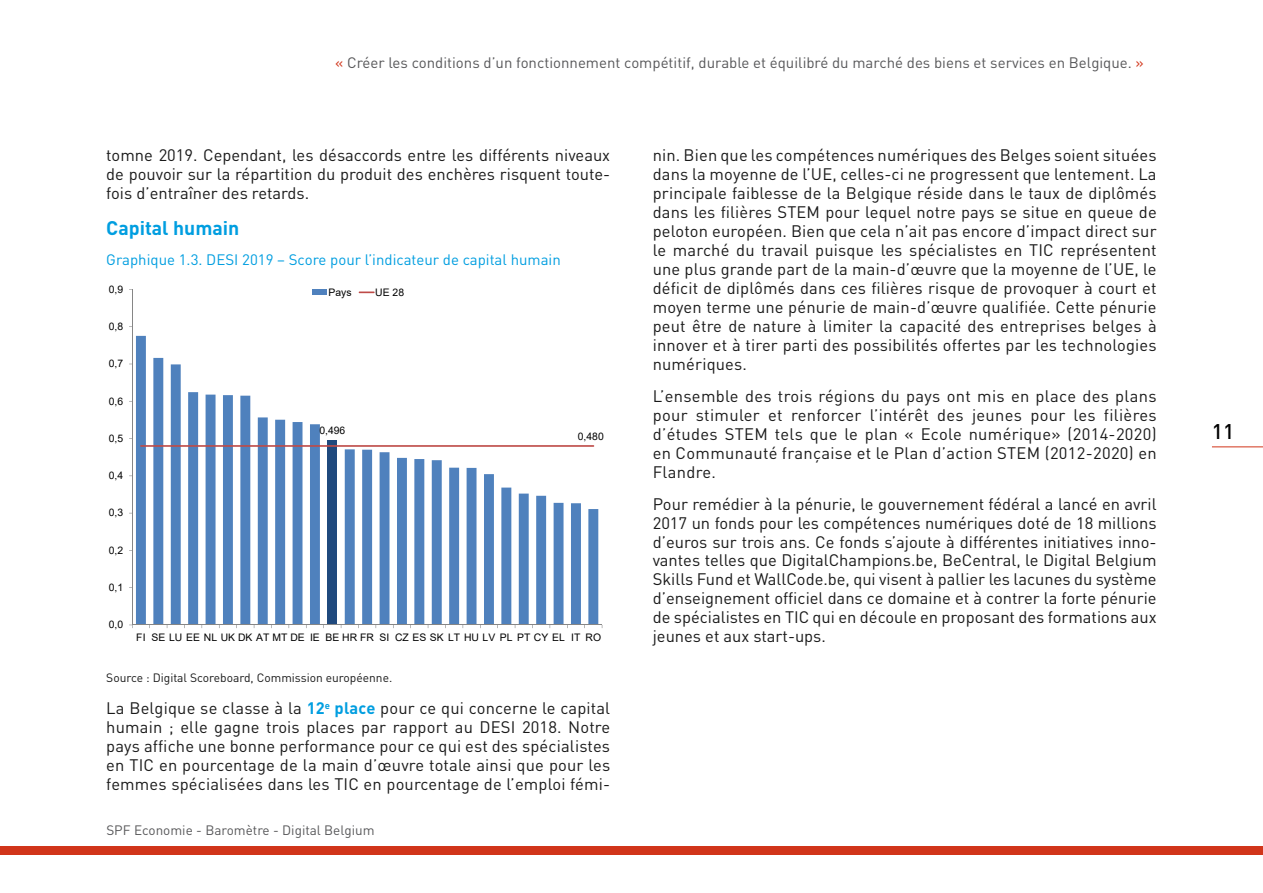
<style>
.page{position:relative;width:1263px;height:893px;background:#fff}
.page>*{position:absolute;margin:0;border:0;box-sizing:border-box;transform-origin:0 0}
.t1{font:500 21px "DIN Pro";color:#000}
.t2{font:700 19.5px "DIN Pro";color:#009ee0}
.t3{font:16.5px/18.9px "DIN Pro";letter-spacing:.01em;color:#1a1a1a;text-align:justify}
.t4{font:15px "DIN Pro";color:#58585a}
.Titre_graphique{font:15px "DIN Pro";color:#009ee0}
.t5{font:13.5px "DIN Pro";color:#58585a}
.bron{font:12px "DIN Pro";color:#1a1a1a}
.t6{font:10.35px "Arial";color:#000}
.s1{color:#d1351a}
.s2{font-weight:700;color:#009ee0}
</style>
<div class="page">
<div style="left:0;top:846px;width:1263px;height:9px;background:#d1351a"></div>
<hr style="left:1212px;top:446px;width:51px;height:1px;background:#d1351a">
<svg style="left:136px;top:336px;width:462px;height:289px"></svg>
<hr style="left:132px;top:289px;width:1px;height:336px;background:#868686">
<hr style="left:132px;top:625px;width:470px;height:1px;background:#868686">
<hr style="left:140px;top:445px;width:454px;height:2px;background:#be4b48">
<div style="left:313px;top:290px;width:14px;height:5px;background:#4f81bd"></div>
<svg style="left:359px;top:292px;width:16px;height:1px"></svg>
<p class="t4" style="left:335px;top:52px;width:810px"><span class="s1">«</span> Créer les conditions d’un fonctionnement compétitif, durable et équilibré du marché des biens et services en Belgique. <span class="s1">»</span></p>
<p class="t3" style="left:106px;top:145px;width:505px">tomne 2019. Cependant, les désaccords entre les différents niveaux de pouvoir sur la répartition du produit des enchères risquent toute&shy;fois d’entraîner des retards.</p>
<p class="t2" style="left:106px;top:214px;width:135px">Capital humain</p>
<p class="Titre_graphique" style="left:106px;top:249px;width:456px">Graphique 1.3. DESI 2019 – Score pour l’indicateur de capital humain</p>
<p class="t6" style="left:109px;top:282px;width:16px">0,9</p>
<p class="t6" style="left:109px;top:319px;width:16px">0,8</p>
<p class="t6" style="left:109px;top:357px;width:16px">0,7</p>
<p class="t6" style="left:109px;top:394px;width:16px">0,6</p>
<p class="t6" style="left:109px;top:431px;width:16px">0,5</p>
<p class="t6" style="left:109px;top:468px;width:16px">0,4</p>
<p class="t6" style="left:109px;top:506px;width:16px">0,3</p>
<p class="t6" style="left:109px;top:543px;width:16px">0,2</p>
<p class="t6" style="left:109px;top:580px;width:16px">0,1</p>
<p class="t6" style="left:109px;top:617px;width:16px">0,0</p>
<p class="t6" style="left:328px;top:285px;width:25px">Pays</p>
<p class="t6" style="left:375px;top:285px;width:30px">UE 28</p>
<p class="t6" style="left:319px;top:424px;width:28px">0,496</p>
<p class="t6" style="left:578px;top:429px;width:28px">0,480</p>
<p class="t6" style="left:136px;top:630px;width:466px">FI SE LU EE NL UK DK AT MT DE IE BE HR FR SI CZ ES SK LT HU LV PL PT CY EL IT RO</p>
<p class="bron" style="left:106px;top:670px;width:287px">Source : Digital Scoreboard, Commission européenne.</p>
<p class="t3" style="left:106px;top:698px;width:505px">La Belgique se classe à la <span class="s2">12</span><sup>e</sup> <span class="s2">place</span> pour ce qui concerne le capital humain ; elle gagne trois places par rapport au DESI 2018. Notre pays affiche une bonne performance pour ce qui est des spécialistes en TIC en pourcentage de la main d’œuvre totale ainsi que pour les femmes spécialisées dans les TIC en pourcentage de l’emploi fémi-</p>
<p class="t5" style="left:106px;top:821px;width:270px">SPF Economie - Baromètre - Digital Belgium</p>
<p class="t3" style="left:653px;top:145px;width:505px">nin. Bien que les compétences numériques des Belges soient situées dans la moyenne de l’UE, celles-ci ne progressent que lentement. La principale faiblesse de la Belgique réside dans le taux de diplômés dans les filières STEM pour lequel notre pays se situe en queue de peloton européen. Bien que cela n’ait pas encore d’impact direct sur le marché du travail puisque les spécialistes en TIC représentent une plus grande part de la main-d’œuvre que la moyenne de l’UE, le déficit de diplômés dans ces filières risque de provoquer à court et moyen terme une pénurie de main-d’œuvre qualifiée. Cette pénurie peut être de nature à limiter la capacité des entreprises belges à innover et à tirer parti des possibilités offertes par les technologies numériques.</p>
<p class="t3" style="left:653px;top:386px;width:505px">L’ensemble des trois régions du pays ont mis en place des plans pour stimuler et renforcer l’intérêt des jeunes pour les filières d’études STEM tels que le plan « Ecole numérique» (2014-2020) en Communauté française et le Plan d’action STEM (2012-2020) en Flandre.</p>
<p class="t3" style="left:653px;top:493px;width:505px">Pour remédier à la pénurie, le gouvernement fédéral a lancé en avril 2017 un fonds pour les compétences numériques doté de 18 millions d’euros sur trois ans. Ce fonds s’ajoute à différentes initiatives inno&shy;vantes telles que DigitalChampions.be, BeCentral, le Digital Belgium Skills Fund et WallCode.be, qui visent à pallier les lacunes du système d’enseignement officiel dans ce domaine et à contrer la forte pénurie de spécialistes en TIC qui en découle en proposant des formations aux jeunes et aux start-ups.</p>
<p class="t1" style="left:1212px;top:417px;width:24px">11</p>
</div>
